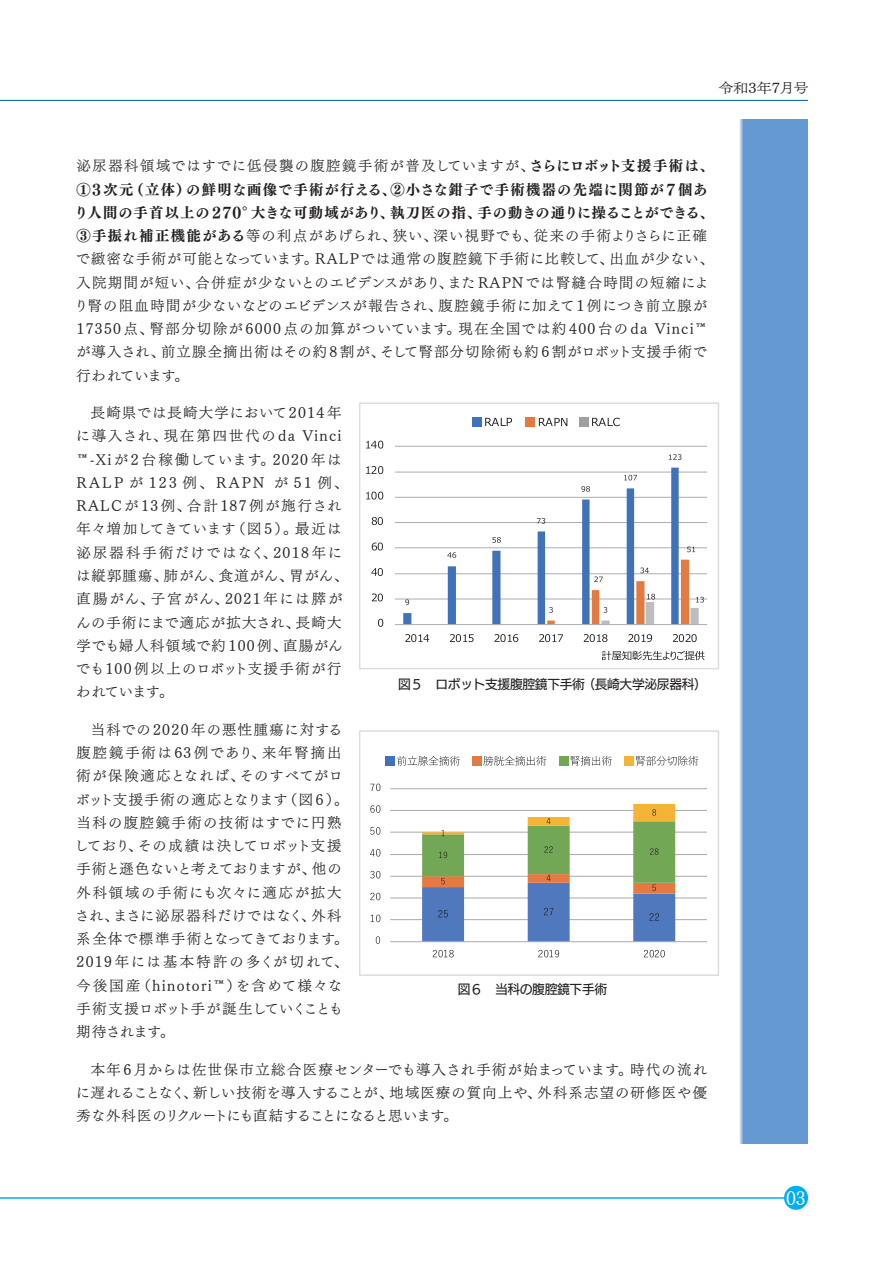
<style>
.page{position:relative;width:893px;height:1263px;background:#fff}
.page>*{position:absolute;margin:0;border:0;box-sizing:border-box;transform-origin:0 0}
.t1{font:18px "UD Mincho Pro L";color:#fff}
.t2{font:14.25px/23.2px "UD Mincho Pro L";letter-spacing:.09em;color:#231f20}
.t3{font:14.25px/23.2px "UD Mincho Pro B";letter-spacing:.07em;color:#231f20}
.t4{font:13.5px "UD Mincho Pro L";color:#231f20;scale:1.11 1}
.t5{font:12.75px "UD Kakugo Large Pro M";letter-spacing:-.025em;color:#231f20}
.s1{font-family:"UD Mincho Pro B"}
</style>
<div class="page">
<div style="left:784px;top:1186px;width:24px;height:24px;background:#00aeef;border-radius:50%"></div>
<hr style="left:0;top:1197px;width:784px;height:2px;background:#00aeef">
<div style="left:739px;top:119px;width:69px;height:1025px;background:#6599d1"></div>
<hr style="left:395px;top:599px;width:312px;height:1px;background:#acadb1">
<hr style="left:395px;top:573px;width:312px;height:1px;background:#acadb1">
<hr style="left:395px;top:547px;width:312px;height:1px;background:#acadb1">
<hr style="left:395px;top:522px;width:312px;height:1px;background:#acadb1">
<hr style="left:395px;top:497px;width:312px;height:1px;background:#acadb1">
<hr style="left:395px;top:472px;width:312px;height:1px;background:#acadb1">
<hr style="left:395px;top:446px;width:312px;height:1px;background:#acadb1">
<hr style="left:395px;top:624px;width:312px;height:1px;background:#acadb1">
<svg style="left:669px;top:454px;width:12px;height:6px"></svg>
<svg style="left:403px;top:468px;width:301px;height:156px"></svg>
<svg style="left:378px;top:619px;width:5px;height:8px"></svg>
<svg style="left:372px;top:593px;width:11px;height:8px"></svg>
<svg style="left:371px;top:568px;width:12px;height:8px"></svg>
<svg style="left:372px;top:542px;width:11px;height:8px"></svg>
<svg style="left:372px;top:517px;width:11px;height:8px"></svg>
<svg style="left:366px;top:492px;width:17px;height:7px"></svg>
<svg style="left:366px;top:466px;width:17px;height:8px"></svg>
<svg style="left:366px;top:441px;width:17px;height:8px"></svg>
<svg style="left:405px;top:634px;width:24px;height:8px"></svg>
<svg style="left:450px;top:634px;width:24px;height:8px"></svg>
<svg style="left:495px;top:634px;width:23px;height:8px"></svg>
<svg style="left:539px;top:634px;width:24px;height:8px"></svg>
<svg style="left:584px;top:634px;width:23px;height:8px"></svg>
<svg style="left:628px;top:634px;width:24px;height:8px"></svg>
<svg style="left:673px;top:634px;width:24px;height:8px"></svg>
<div style="left:472px;top:417px;width:9px;height:10px;background:#4072b9"></div>
<svg style="left:485px;top:418px;width:27px;height:8px"></svg>
<div style="left:526px;top:417px;width:9px;height:10px;background:#e47a42"></div>
<svg style="left:539px;top:418px;width:28px;height:8px"></svg>
<div style="left:579px;top:417px;width:9px;height:10px;background:#9d9fa3"></div>
<svg style="left:592px;top:418px;width:28px;height:8px"></svg>
<svg style="left:602px;top:651px;width:103px;height:9px"></svg>
<hr style="left:390px;top:919px;width:317px;height:1px;background:#a8a9ad">
<hr style="left:390px;top:898px;width:317px;height:1px;background:#a8a9ad">
<hr style="left:390px;top:876px;width:317px;height:1px;background:#a8a9ad">
<hr style="left:390px;top:854px;width:317px;height:1px;background:#a8a9ad">
<hr style="left:390px;top:832px;width:317px;height:1px;background:#a8a9ad">
<hr style="left:390px;top:810px;width:317px;height:1px;background:#a8a9ad">
<hr style="left:390px;top:788px;width:317px;height:1px;background:#a8a9ad">
<hr style="left:390px;top:941px;width:317px;height:1px;background:#a8a9ad">
<svg style="left:422px;top:804px;width:253px;height:138px"></svg>
<svg style="left:376px;top:936px;width:4px;height:8px"></svg>
<svg style="left:371px;top:915px;width:9px;height:7px"></svg>
<svg style="left:370px;top:893px;width:10px;height:7px"></svg>
<svg style="left:370px;top:871px;width:10px;height:7px"></svg>
<svg style="left:370px;top:849px;width:10px;height:7px"></svg>
<svg style="left:370px;top:827px;width:10px;height:8px"></svg>
<svg style="left:370px;top:805px;width:10px;height:8px"></svg>
<svg style="left:370px;top:784px;width:10px;height:7px"></svg>
<svg style="left:433px;top:950px;width:21px;height:7px"></svg>
<svg style="left:538px;top:950px;width:21px;height:7px"></svg>
<svg style="left:644px;top:950px;width:21px;height:7px"></svg>
<div style="left:386px;top:756px;width:9px;height:9px;background:#4072b9"></div>
<svg style="left:397px;top:756px;width:63px;height:10px"></svg>
<div style="left:472px;top:756px;width:10px;height:9px;background:#e47a42"></div>
<svg style="left:483px;top:756px;width:63px;height:10px"></svg>
<div style="left:559px;top:756px;width:9px;height:9px;background:#72a755"></div>
<svg style="left:571px;top:756px;width:41px;height:10px"></svg>
<div style="left:624px;top:756px;width:10px;height:9px;background:#f5b436"></div>
<svg style="left:636px;top:756px;width:62px;height:10px"></svg>
<div style="left:359px;top:402px;width:360px;height:267px;border:2px solid #dcdddf"></div>
<div style="left:359px;top:730px;width:360px;height:246px;border:2px solid #dcdddf"></div>
<hr style="left:0;top:100px;width:808px;height:1px;background:#015aaa">
<p class="t4" style="left:719px;top:78px;width:82px">令和3年7月号</p>
<p class="t2" style="left:77px;top:154px;width:639px">泌尿器科領域ではすでに低侵襲の腹腔鏡手術が普及していますが、<span class="s1">さらにロボット支援手術は、</span></p>
<p class="t3" style="left:74px;top:178px;width:642px">①3次元（立体）の鮮明な画像で手術が行える、②小さな鉗子で手術機器の先端に関節が7個あり人間の手首以上の 270°大きな可動域があり、執刀医の指、手の動きの通りに操ることができる、</p>
<p class="t2" style="left:74px;top:224px;width:641px"><span class="s1">③手振れ補正機能がある</span>等の利点があげられ、狭い、深い視野でも、従来の手術よりさらに正確で緻密な手術が可能となっています。RALPでは通常の腹腔鏡下手術に比較して、出血が少ない、入院期間が短い、合併症が少ないとのエビデンスがあり、またRAPNでは腎縫合時間の短縮により腎の阻血時間が少ないなどのエビデンスが報告され、腹腔鏡手術に加えて1 例につき前立腺が17350点、腎部分切除が6000点の加算がついています。現在全国では約400台のda Vinci™が導入され、前立腺全摘出術はその約8割が、そして腎部分切除術も約6割がロボット支援手術で行われています。</p>
<p class="t2" style="left:76px;top:401px;width:274px;text-indent:15px">長崎県では長崎大学において2014年に導入され、現在第四世代のda Vinci ™-Xiが 2 台稼働しています。2020 年は<br>RALP が 123 例、 RAPN が 51 例、<br>RALCが13例、合計187例が施行され年々増加してきています（図５）。最近は泌尿器科手術だけではなく、2018年には縦郭腫瘍、肺がん、食道がん、胃がん、直腸がん、子宮がん、2021年には膵がんの手術にまで適応が拡大され、長崎大学でも婦人科領域で約100例、直腸がんでも100例以上のロボット支援手術が行われています。</p>
<p class="t2" style="left:75px;top:717px;width:275px;text-indent:16px">当科での2020年の悪性腫瘍に対する腹腔鏡手術は63例であり、来年腎摘出術が保険適応となれば、そのすべてがロボット支援手術の適応となります（図６）。当科の腹腔鏡手術の技術はすでに円熟しており、その成績は決してロボット支援手術と遜色ないと考えておりますが、他の外科領域の手術にも次々に適応が拡大され、まさに泌尿器科だけではなく、外科系全体で標準手術となってきております。<br>2019年には基本特許の多くが切れて、今後国産（hinotori™）を含めて様々な手術支援ロボット手が誕生していくことも期待されます。</p>
<p class="t2" style="left:76px;top:1057px;width:632px;text-align:justify;text-indent:15px">本年 6月からは佐世保市立総合医療センターでも導入され手術が始まっています。時代の流れに遅れることなく、新しい技術を導入することが、地域医療の質向上や、外科系志望の研修医や優秀な外科医のリクルートにも直結することになると思います。</p>
<p class="t5" style="left:398px;top:673px;width:310px">図５　ロボット支援腹腔鏡下手術 （長崎大学泌尿器科）</p>
<p class="t5" style="left:458px;top:979px;width:151px">図６　当科の腹腔鏡下手術</p>
<p class="t1" style="left:786px;top:1184px;width:21px">03</p>
</div>
